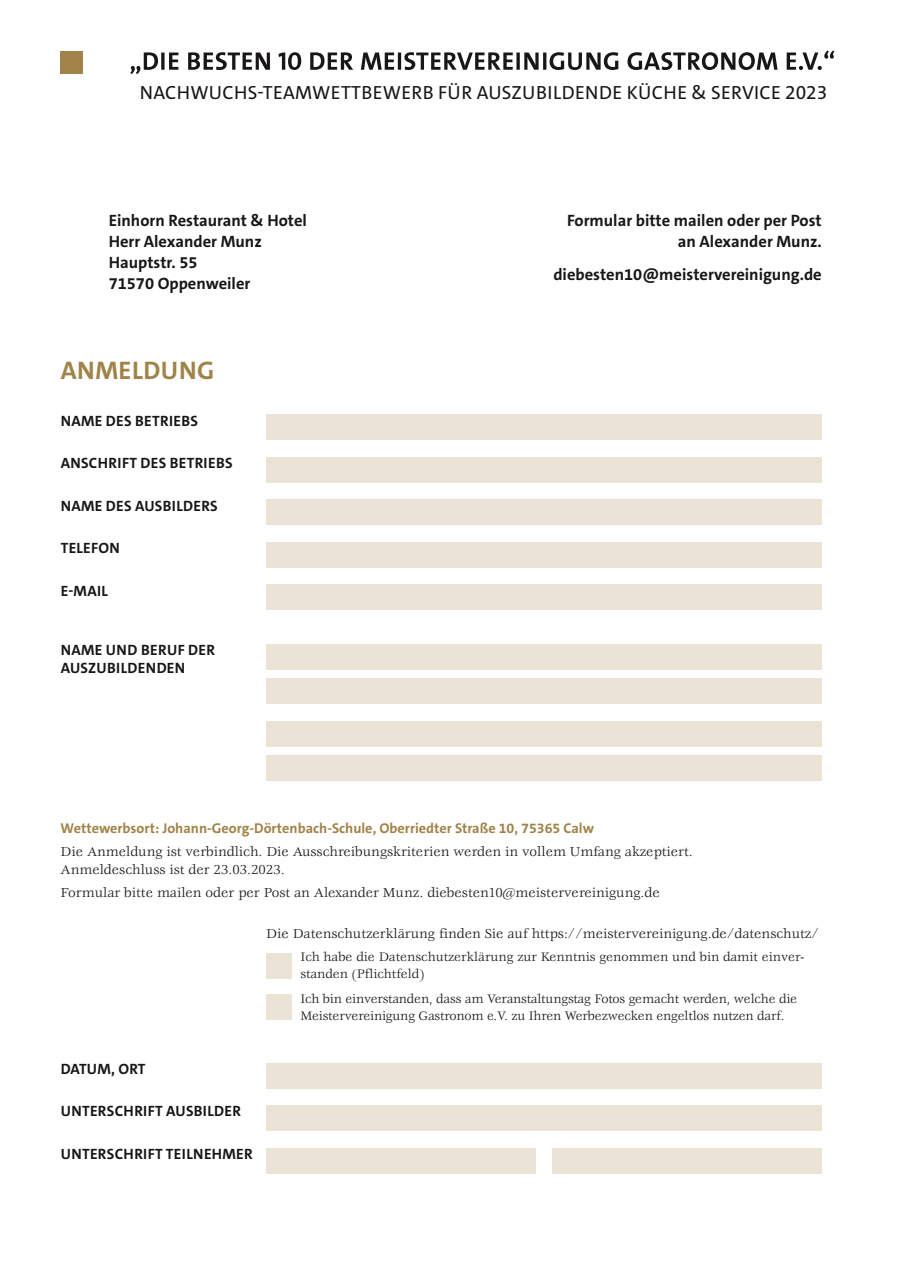
<style>
.page{position:relative;width:898px;height:1263px;background:#fff}
.page>*{position:absolute;margin:0;border:0;box-sizing:border-box;transform-origin:0 0}
.t1{font:700 25.5px "The Sans C5";letter-spacing:.015em;color:#a08348}
.t2{font:19.2px "The Sans C5";letter-spacing:.02em;color:#181716}
.t3{font:700 16.5px/21px "The Sans C5";color:#181716}
.t4{font:700 15px/18px "The Sans C5";letter-spacing:.02em;color:#181716}
.t5{font:700 15px "The Sans C5";color:#181716}
.t6{font:14.25px/17.2px "Veljovic";color:#181716}
.t7{font:700 14.25px "The Sans C5";color:#a08348}
.t8{font:13.5px/17.2px "Veljovic";letter-spacing:-.01em;color:#181716}
</style>
<div class="page">
<svg style="left:130px;top:50px;width:704px;height:24px"></svg>
<div style="left:61px;top:51px;width:22px;height:23px;background:#a08348"></div>
<div style="left:266px;top:415px;width:555px;height:25px;background:#eae3d6"></div>
<div style="left:266px;top:457px;width:555px;height:26px;background:#eae3d6"></div>
<div style="left:266px;top:500px;width:555px;height:25px;background:#eae3d6"></div>
<div style="left:266px;top:542px;width:555px;height:26px;background:#eae3d6"></div>
<div style="left:266px;top:585px;width:555px;height:25px;background:#eae3d6"></div>
<div style="left:266px;top:644px;width:555px;height:26px;background:#eae3d6"></div>
<div style="left:266px;top:1063px;width:555px;height:25px;background:#eae3d6"></div>
<div style="left:266px;top:1105px;width:555px;height:26px;background:#eae3d6"></div>
<div style="left:266px;top:1148px;width:269px;height:25px;background:#eae3d6"></div>
<div style="left:266px;top:953px;width:26px;height:25px;background:#eae3d6"></div>
<div style="left:266px;top:994px;width:26px;height:25px;background:#eae3d6"></div>
<div style="left:552px;top:1148px;width:269px;height:25px;background:#eae3d6"></div>
<div style="left:266px;top:721px;width:555px;height:25px;background:#eae3d6"></div>
<div style="left:266px;top:678px;width:555px;height:26px;background:#eae3d6"></div>
<div style="left:266px;top:755px;width:555px;height:25px;background:#eae3d6"></div>
<h2 class="t2" style="left:140px;top:80px;width:688px">NACHWUCHS-TEAMWETTBEWERB FÜR AUSZUBILDENDE KÜCHE &amp; SERVICE 2023</h2>
<p class="t3" style="left:109px;top:210px;width:200px">Einhorn Restaurant &amp; Hotel<br>Herr Alexander Munz<br>Hauptstr. 55<br>71570 Oppenweiler</p>
<p class="t3" style="left:567px;top:210px;width:256px;text-align:right">Formular bitte mailen oder per Post an Alexander Munz.</p>
<p class="t3" style="left:553px;top:264px;width:270px">diebesten10@meistervereinigung.de</p>
<h1 class="t1" style="left:61px;top:354px;width:155px">ANMELDUNG</h1>
<p class="t4" style="left:61px;top:412px;width:139px">NAME DES BETRIEBS</p>
<p class="t4" style="left:61px;top:454px;width:173px">ANSCHRIFT DES BETRIEBS</p>
<p class="t4" style="left:61px;top:497px;width:158px">NAME DES AUSBILDERS</p>
<p class="t4" style="left:61px;top:539px;width:60px">TELEFON</p>
<p class="t4" style="left:61px;top:582px;width:49px">E-MAIL</p>
<p class="t4" style="left:61px;top:641px;width:156px">NAME UND BERUF DER<br>AUSZUBILDENDEN</p>
<p class="t7" style="left:61px;top:819px;width:535px">Wettewerbsort: Johann-Georg-Dörtenbach-Schule, Oberriedter Straße 10, 75365 Calw</p>
<p class="t6" style="left:61px;top:844px;width:633px">Die Anmeldung ist verbindlich. Die Ausschreibungskriterien werden in vollem Umfang akzeptiert.<br>Anmeldeschluss ist der 23.03.2023.</p>
<p class="t6" style="left:61px;top:885px;width:600px">Formular bitte mailen oder per Post an Alexander Munz. diebesten10@meistervereinigung.de</p>
<p class="t6" style="left:266px;top:925px;width:554px">Die Datenschutzerklärung finden Sie auf https://meistervereinigung.de/datenschutz/</p>
<p class="t8" style="left:300px;top:949px;width:505px">Ich habe die Datenschutzerklärung zur Kenntnis genommen und bin damit einver&shy;standen (Pflichtfeld)</p>
<p class="t8" style="left:300px;top:990px;width:498px">Ich bin einverstanden, dass am Veranstaltungstag Fotos gemacht werden, welche die<br>Meistervereinigung Gastronom e.V. zu Ihren Werbezwecken engeltlos nutzen darf.</p>
<p class="t5" style="left:61px;top:1059px;width:86px">DATUM, ORT</p>
<p class="t4" style="left:61px;top:1102px;width:182px">UNTERSCHRIFT AUSBILDER</p>
<p class="t4" style="left:61px;top:1145px;width:193px">UNTERSCHRIFT TEILNEHMER</p>
</div>
